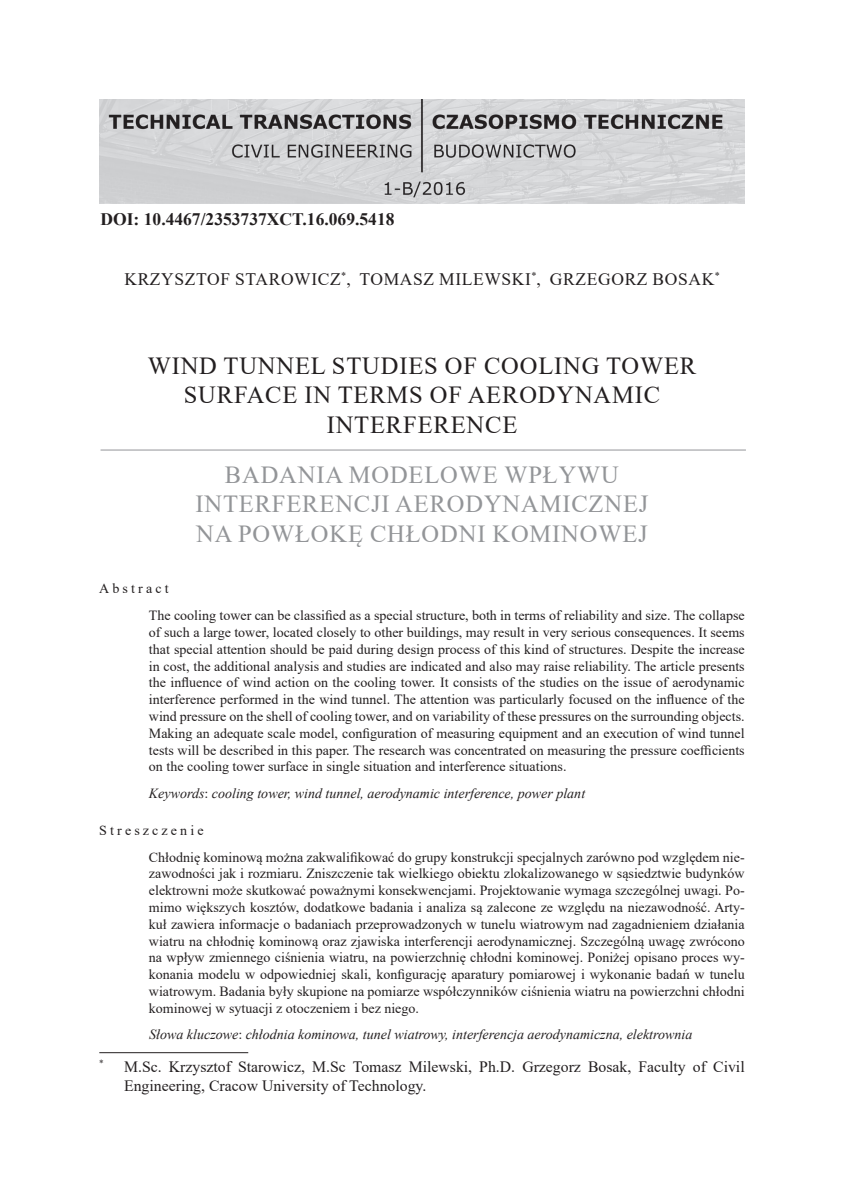
<style>
.page{position:relative;width:844px;height:1191px;background:#fff}
.page>*{position:absolute;margin:0;border:0;box-sizing:border-box;transform-origin:0 0}
.tytul_artykulu_angie{font:24.5px/29.4px "Times New Roman";letter-spacing:.035em;color:#939598;text-align:center}
.tytul_artykulu_polsk{font:24.5px/29.4px "Times New Roman";letter-spacing:.035em;color:#231f20;text-align:center}
.autor{font:17.5px "Times New Roman";letter-spacing:.035em;color:#231f20}
.doi{font:700 17.5px "Times New Roman";color:#231f20}
.przypis{font:15.75px/18.9px "Times New Roman";color:#231f20}
.streszczenie_tekst{font:14px/16.8px "Times New Roman";color:#231f20;text-align:justify}
.slowa_kluczowe{font:italic 14px "Times New Roman";color:#231f20}
.streszczenie{font:14px "Times New Roman";letter-spacing:.22em;color:#231f20}
.s1{font-style:normal}
</style>
<div class="page">
<hr style="left:100px;top:449px;width:645px;height:1px;background:#939598">
<img style="left:99px;top:99px;width:645px;height:105px">
<hr style="left:99px;top:1052px;width:149px;height:1px;background:#231f20">
<p class="doi" style="left:100px;top:206px;width:295px">DOI: 10.4467/2353737XCT.16.069.5418</p>
<p class="autor" style="left:124px;top:267px;width:596px">KRZYSZTOF STAROWICZ<sup>*</sup>, TOMASZ MILEWSKI<sup>*</sup>, GRZEGORZ BOSAK<sup>*</sup></p>
<p class="tytul_artykulu_polsk" style="left:148px;top:350px;width:550px">WIND TUNNEL STUDIES OF COOLING TOWER<br>SURFACE IN TERMS OF AERODYNAMIC<br>INTERFERENCE</p>
<p class="tytul_artykulu_angie" style="left:195px;top:459px;width:454px">BADANIA MODELOWE WPŁYWU<br>INTERFERENCJI AERODYNAMICZNEJ<br>NA POWŁOKĘ CHŁODNI KOMINOWEJ</p>
<p class="streszczenie" style="left:99px;top:579px;width:71px">Abstract</p>
<p class="streszczenie_tekst" style="left:149px;top:606px;width:597px">The cooling tower can be classified as a special structure, both in terms of reliability and size. The collapse of such a large tower, located closely to other buildings, may result in very serious consequences. It seems that special attention should be paid during design process of this kind of structures. Despite the increase in cost, the additional analysis and studies are indicated and also may raise reliability. The article presents the influence of wind action on the cooling tower. It consists of the studies on the issue of aerodynamic interference performed in the wind tunnel. The attention was particularly focused on the influence of the wind pressure on the shell of cooling tower, and on variability of these pressures on the surrounding objects.<br>Making an adequate scale model, configuration of measuring equipment and an execution of wind tunnel tests will be described in this paper. The research was concentrated on measuring the pressure coefficients on the cooling tower surface in single situation and interference situations.</p>
<p class="slowa_kluczowe" style="left:149px;top:783px;width:437px">Keywords<span class="s1">:</span> cooling tower, wind tunnel, aerodynamic interference, power plant</p>
<p class="streszczenie" style="left:99px;top:820px;width:106px">Streszczenie</p>
<p class="streszczenie_tekst" style="left:149px;top:848px;width:597px">Chłodnię kominową można zakwalifikować do grupy konstrukcji specjalnych zarówno pod względem nie&shy;zawodności jak i rozmiaru. Zniszczenie tak wielkiego obiektu zlokalizowanego w sąsiedztwie budynków elektrowni może skutkować poważnymi konsekwencjami. Projektowanie wymaga szczególnej uwagi. Po&shy;mimo większych kosztów, dodatkowe badania i analiza są zalecone ze względu na niezawodność. Arty&shy;kuł zawiera informacje o badaniach przeprowadzonych w tunelu wiatrowym nad zagadnieniem działania wiatru na chłodnię kominową oraz zjawiska interferencji aerodynamicznej. Szczególną uwagę zwrócono na wpływ zmiennego ciśnienia wiatru, na powierzchnię chłodni kominowej. Poniżej opisano proces wy&shy;konania modelu w odpowiedniej skali, konfigurację aparatury pomiarowej i wykonanie badań w tunelu wiatrowym. Badania były skupione na pomiarze współczynników ciśnienia wiatru na powierzchni chłodni kominowej w sytuacji z otoczeniem i bez niego.</p>
<p class="slowa_kluczowe" style="left:149px;top:1025px;width:544px">Słowa kluczowe<span class="s1">:</span> chłodnia kominowa, tunel wiatrowy, interferencja aerodynamiczna, elektrownia</p>
<p class="przypis" style="left:124px;top:1056px;width:622px;text-indent:-25px"><sup>*</sup> M.Sc. Krzysztof Starowicz, M.Sc Tomasz Milewski, Ph.D. Grzegorz Bosak, Faculty of Civil<br>Engineering, Cracow University of Technology.</p>
</div>
